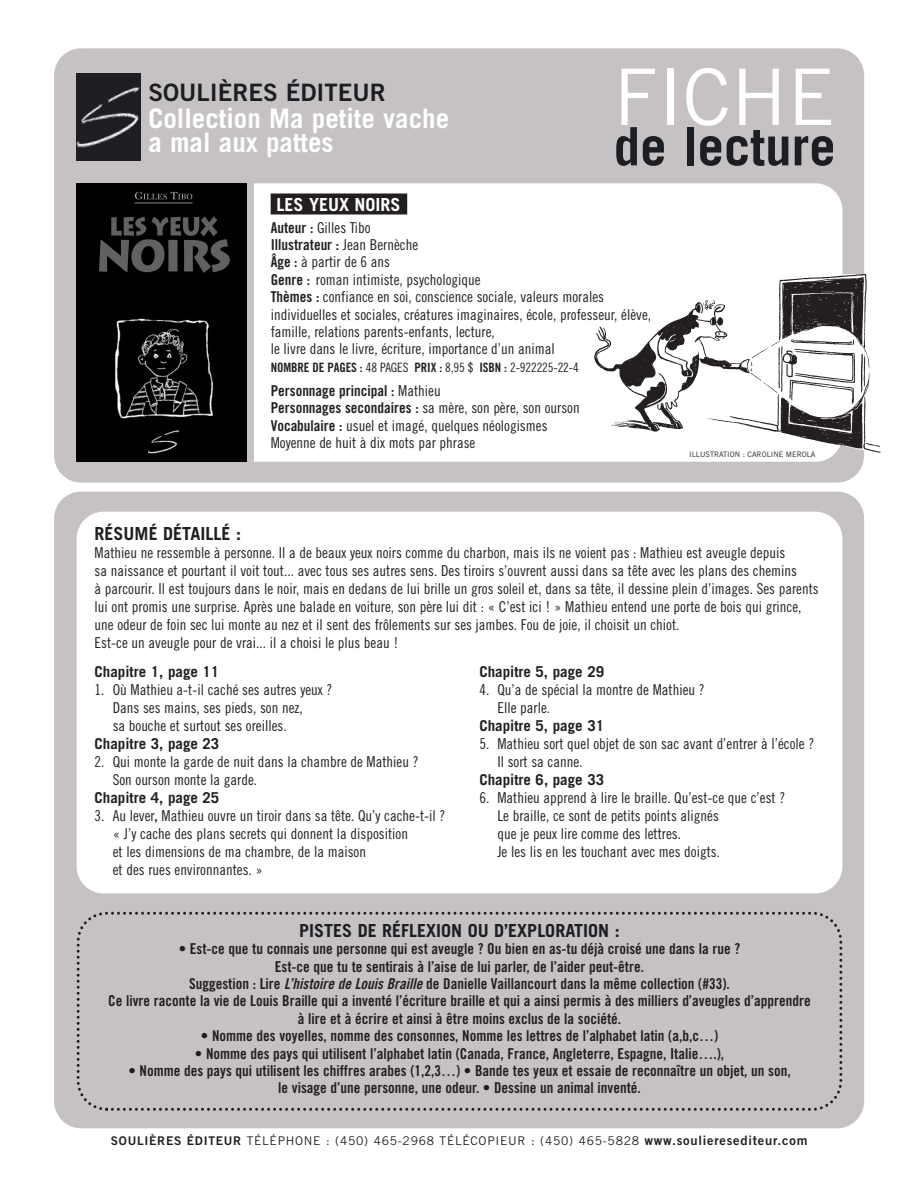
<style>
.page{position:relative;width:918px;height:1188px;background:#fff}
.page>*{position:absolute;margin:0;border:0;box-sizing:border-box;transform-origin:0 0}
.t1{font:78.15px "Trade Gothic";color:#fff}
.t2{font:700 52.95px "Trade Gothic";color:#1c1e23}
.t3{font:700 27px/24px "Trade Gothic";color:#fff}
.t4{font:24px "Trade Gothic Bold Two";color:#1c1e23}
.t5{font:700 18px "Trade Gothic";color:#1c1e23}
.t6{font:700 18px "Trade Gothic";color:#231f20}
.t7{font:700 18px "Trade Gothic";color:#fff}
.t8{font:15px/18px "Trade Gothic Cond Eighteen";color:#231f20}
.t9{font:15px/17.4px "Trade Gothic Bold Cond Twenty";color:#231f20;text-align:center}
.t10{font:700 15px "Trade Gothic";color:#231f20}
.t11{font:12.9px "Trade Gothic Cond Eighteen";letter-spacing:-.01em;color:#231f20}
.t12{font:12px "Trade Gothic";letter-spacing:.06em;color:#231f20}
.t13{font:7.5px "Trade Gothic";color:#231f20}
.s1{font-family:"Trade Gothic Bold Cond Twenty";font-weight:400;font-size:15px;color:#231f20}
.s2{font-family:"Trade Gothic Bold Cond Twenty"}
.s3{font-family:"Trade Gothic Cond Eighteen"}
.s4{color:#1c1e23}
.s5{font-family:"Trade Gothic Bold Cond Twenty Obl"}
.s6{font-family:"Trade Gothic Bold Two"}
.s7{font-family:"Trade Gothic Bold Two";font-size:12.9px}
</style>
<div class="page">
<div style="left:54px;top:48px;width:810px;height:435px;background:#c6c2c3;border-radius:27px"></div>
<div style="left:54px;top:492px;width:810px;height:636px;background:#c6c2c3;border-radius:27px"></div>
<div style="left:77px;top:183px;width:766px;height:279px;background:#fff;border-radius:27px"></div>
<div style="left:271px;top:194px;width:136px;height:20px;background:#231f20"></div>
<div style="left:77px;top:73px;width:64px;height:88px;background:#1c1e23"></div>
<img style="left:77px;top:87px;width:63px;height:61px">
<svg style="left:76px;top:911px;width:767px;height:200px"></svg>
<div style="left:77px;top:512px;width:765px;height:381px;background:#fff;border-radius:27px"></div>
<div style="left:104px;top:183px;width:150px;height:279px;background:#c6c2c3"></div>
<img style="left:77px;top:183px;width:169px;height:279px">
<img style="left:594px;top:269px;width:287px;height:188px">
<h3 class="t4" style="left:148px;top:84px;width:239px">SOULIÈRES ÉDITEUR</h3>
<h3 class="t3" style="left:148px;top:109px;width:302px">Collection Ma petite vache a mal aux pattes</h3>
<h1 class="t1" style="left:614px;top:69px;width:223px">FICHE</h1>
<h2 class="t2" style="left:614px;top:127px;width:223px">de lecture</h2>
<p class="t7" style="left:277px;top:198px;width:132px">LES YEUX NOIRS<span class="s1">1</span></p>
<p class="t8" style="left:271px;top:219px;width:102px"><span class="s2">Auteur :</span> Gilles Tibo</p>
<p class="t9" style="left:271px;top:237px;width:149px">Illustrateur : <span class="s3">Jean Bernèche</span></p>
<p class="t8" style="left:271px;top:254px;width:382px;line-height:17.4px"><span class="s2">Âge :</span> à partir de 6 ans<br><span class="s2">Genre :</span> roman intimiste, psychologique<br><span class="s2">Thèmes :</span> confiance en soi, conscience sociale, valeurs morales individuelles et sociales, créatures imaginaires, école, professeur, élève, famille, relations parents-enfants, lecture,<br>le livre dans le livre, écriture, importance d’un animal</p>
<p class="t11" style="left:271px;top:362px;width:310px"><span class="s2">NOMBRE DE PAGES :</span> 48 PAGES <span class="s2">PRIX :</span> 8,95 $ <span class="s2">ISBN :</span> 2-922225-22-4</p>
<p class="t9" style="left:271px;top:383px;width:171px">Personnage principal : <span class="s3">Mathieu</span></p>
<p class="t8" style="left:271px;top:400px;width:311px;line-height:17.4px"><span class="s2">Personnages secondaires :</span> sa mère, son père, son ourson<br><span class="s2">Vocabulaire :</span> usuel et imagé, quelques néologismes<br>Moyenne de huit à dix mots par phrase</p>
<p class="t13" style="left:689px;top:451px;width:128px">ILLUSTRATION : CAROLINE MEROLA</p>
<p class="t6" style="left:95px;top:527px;width:148px">RÉSUMÉ DÉTAILLÉ :</p>
<p class="t8" style="left:95px;top:545px;width:726px">Mathieu ne ressemble à personne. Il a de beaux yeux noirs comme du charbon, mais ils ne voient pas : Mathieu est aveugle depuis<br>sa naissance et pourtant il voit tout... avec tous ses autres sens. Des tiroirs s’ouvrent aussi dans sa tête avec les plans des chemins<br>à parcourir. Il est toujours dans le noir, mais en dedans de lui brille un gros soleil et, dans sa tête, il dessine plein d’images. Ses parents lui ont promis une surprise. Après une balade en voiture, son père lui dit : « C’est ici ! » Mathieu entend une porte de bois qui grince, une odeur de foin sec lui monte au nez et il sent des frôlements sur ses jambes. Fou de joie, il choisit un chiot.<br>Est-ce un aveugle pour de vrai... il a choisi le plus beau !</p>
<p class="t10" style="left:95px;top:666px;width:126px">Chapitre 1, page 11</p>
<p class="t8" style="left:113px;top:682px;width:221px;text-indent:-18px">1. Où Mathieu a-t-il caché ses autres yeux ?<br>Dans ses mains, ses pieds, son nez,<br>sa bouche et surtout ses oreilles.</p>
<p class="t10" style="left:95px;top:738px;width:126px">Chapitre 3, page 23</p>
<p class="t8" style="left:113px;top:754px;width:307px;text-indent:-18px">2. Qui monte la garde de nuit dans la chambre de Mathieu ?<br>Son ourson monte la garde.</p>
<p class="t10" style="left:95px;top:792px;width:126px">Chapitre 4, page 25</p>
<p class="t8" style="left:113px;top:808px;width:334px;text-indent:-18px">3. Au lever<span class="s2">,</span> Mathieu ouvre un tiroir dans sa tête. Qu’y cache-t-il ? « J’y cache des plans secrets qui donnent la disposition<br>et les dimensions de ma chambre, de la maison<br>et des rues environnantes. »</p>
<p class="t10" style="left:479px;top:666px;width:126px">Chapitre 5, page 29</p>
<p class="t8" style="left:497px;top:682px;width:209px;text-indent:-18px">4. Qu’a de spécial la montre de Mathieu ?<br>Elle parle.</p>
<p class="t10" style="left:479px;top:720px;width:126px">Chapitre 5, page 31</p>
<p class="t8" style="left:497px;top:736px;width:318px;text-indent:-18px">5. Mathieu sort quel objet de son sac avant d’entrer à l’école ?<br>Il sort sa canne.</p>
<p class="t10" style="left:479px;top:774px;width:126px">Chapitre 6, page 33</p>
<p class="t8" style="left:497px;top:790px;width:289px;text-indent:-18px">6. Mathieu apprend à lire le braille. Qu’est-ce que c’est ?<br>Le braille, ce sont de petits points alignés<br>que je peux lire comme des lettres.<br>Je les lis en les touchant avec mes doigts.</p>
<p class="t5" style="left:299px;top:924px;width:322px">PISTES DE RÉFLEXION OU D’EXPLORATION :</p>
<p class="t9" style="left:108px;top:941px;width:704px"><span class="s4">•</span> Est-ce que tu connais une personne qui est aveugle ? Ou bien en as-tu déjà croisé une dans la rue ?<br>Est-ce que tu te sentirais à l’aise de lui parler, de l’aider peut-être.<br>Suggestion : Lire <span class="s5">L’histoire de Louis Braille</span> de Danielle Vaillancourt dans la même collection (#33).<br>Ce livre raconte la vie de Louis Braille qui a inventé l’écriture braille et qui a ainsi permis à des milliers d’aveugles d’apprendre à lire et à écrire et ainsi à être moins exclus de la société.</p>
<p class="t9" style="left:201px;top:1028px;width:519px"><span class="s4">•</span> Nomme des voyelles, nomme des consonnes, Nomme les lettres de l’alphabet latin (a,b,c…)</p>
<p class="t9" style="left:195px;top:1046px;width:531px"><span class="s4">•</span> Nomme des pays qui utilisent l’alphabet latin (Canada, France, Angleterre, Espagne, Italie….),</p>
<p class="t9" style="left:128px;top:1063px;width:664px"><span class="s4">•</span> Nomme des pays qui utilisent les chiffres arabes (1,2,3…) <span class="s4">•</span> Bande tes yeux et essaie de reconnaître un objet, un son, le visage d’une personne, une odeur. <span class="s4">•</span> Dessine un animal inventé.</p>
<p class="t12" style="left:111px;top:1137px;width:698px"><span class="s6">SOULIÈRES ÉDITEUR</span> TÉLÉPHONE : (450) 465-2968 TÉLÉCOPIEUR : (450) 465-5828 <span class="s7">www.soulieresediteur.com</span></p>
</div>
